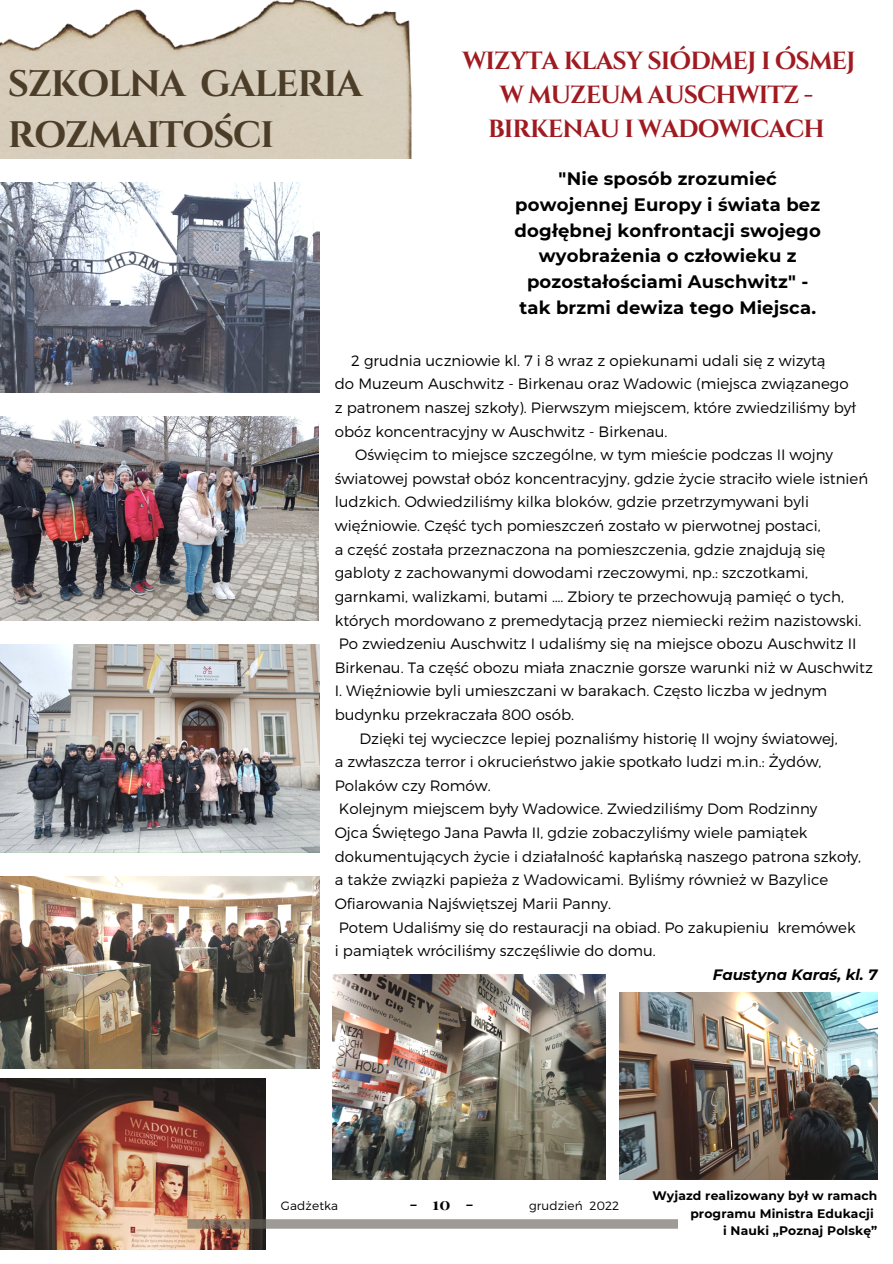
<style>
.page{position:relative;width:893px;height:1264px;background:#fff}
.page>*{position:absolute;margin:0;border:0;box-sizing:border-box;transform-origin:0 0}
.t1{font:700 36.75px/50.6px "Cinzel";letter-spacing:-.04em;color:#4b3d28}
.t2{font:700 24.75px/33.8px "Cinzel";letter-spacing:-.04em;color:#a01b21;text-align:center}
.t3{font:700 18px/25.8px "Montserrat";letter-spacing:.01em;color:#000;text-align:center}
.t4{font:700 17.1px "Playfair Display";color:#000}
.t5{font:300 15px "Montserrat";color:#000}
.t6{font:italic 700 15px "Montserrat";color:#000}
.t7{font:700 12.3px/17.4px "Montserrat";letter-spacing:.01em;color:#000;text-align:right}
.t8{font:300 12.15px "Montserrat";letter-spacing:.01em;color:#000}
</style>
<div class="page">
<img style="left:0;top:0;width:412px;height:158px">
<img style="left:0;top:1078px;width:265px;height:171px">
<svg style="left:187px;top:1219px;width:491px;height:9px;background:#9b968f"></svg>
<img style="left:0;top:182px;width:319px;height:210px">
<img style="left:0;top:417px;width:319px;height:203px">
<img style="left:0;top:644px;width:319px;height:208px">
<img style="left:332px;top:974px;width:273px;height:205px">
<img style="left:0;top:876px;width:319px;height:192px">
<img style="left:619px;top:992px;width:258px;height:187px">
<h1 class="t1" style="left:8px;top:60px;width:356px">SZKOLNA GALERIA<br>ROZMAITOŚCI</h1>
<h2 class="t2" style="left:462px;top:45px;width:395px">WIZYTA KLASY SIÓDMEJ I ÓSMEJ<br>W MUZEUM AUSCHWITZ -<br>BIRKENAU I WADOWICACH</h2>
<p class="t3" style="left:514px;top:165px;width:308px">"Nie sposób zrozumieć powojennej Europy i świata bez dogłębnej konfrontacji swojego wyobrażenia o człowieku z pozostałościami Auschwitz" - tak brzmi dewiza tego Miejsca.</p>
<p class="t5" style="left:351px;top:350px;width:476px">2 grudnia uczniowie kl. 7 i 8 wraz z opiekunami udali się z wizytą</p>
<p class="t5" style="left:335px;top:374px;width:515px">do Muzeum Auschwitz - Birkenau oraz Wadowic (miejsca związanego</p>
<p class="t5" style="left:335px;top:398px;width:522px">z patronem naszej szkoły). Pierwszym miejscem, które zwiedziliśmy był</p>
<p class="t5" style="left:335px;top:421px;width:334px">obóz koncentracyjny w Auschwitz - Birkenau.</p>
<p class="t5" style="left:355px;top:445px;width:479px">Oświęcim to miejsce szczególne, w tym mieście podczas II wojny</p>
<p class="t5" style="left:335px;top:468px;width:535px">światowej powstał obóz koncentracyjny, gdzie życie straciło wiele istnień</p>
<p class="t5" style="left:335px;top:492px;width:475px">ludzkich. Odwiedziliśmy kilka bloków, gdzie przetrzymywani byli</p>
<p class="t5" style="left:335px;top:516px;width:487px">więźniowie. Część tych pomieszczeń zostało w pierwotnej postaci,</p>
<p class="t5" style="left:335px;top:539px;width:492px">a część została przeznaczona na pomieszczenia, gdzie znajdują się</p>
<p class="t5" style="left:335px;top:563px;width:474px">gabloty z zachowanymi dowodami rzeczowymi, np.: szczotkami,</p>
<p class="t5" style="left:335px;top:587px;width:510px">garnkami, walizkami, butami …. Zbiory te przechowują pamięć o tych,</p>
<p class="t5" style="left:335px;top:610px;width:528px">których mordowano z premedytacją przez niemiecki reżim nazistowski.</p>
<p class="t5" style="left:339px;top:634px;width:519px">Po zwiedzeniu Auschwitz I udaliśmy się na miejsce obozu Auschwitz II</p>
<p class="t5" style="left:335px;top:657px;width:539px">Birkenau. Ta część obozu miała znacznie gorsze warunki niż w Auschwitz</p>
<p class="t5" style="left:335px;top:681px;width:494px">I. Więźniowie byli umieszczani w barakach. Często liczba w jednym</p>
<p class="t5" style="left:335px;top:705px;width:241px">budynku przekraczała 800 osób.</p>
<p class="t5" style="left:359px;top:728px;width:480px">Dzięki tej wycieczce lepiej poznaliśmy historię II wojny światowej,</p>
<p class="t5" style="left:335px;top:752px;width:488px">a zwłaszcza terror i okrucieństwo jakie spotkało ludzi m.in.: Żydów,</p>
<p class="t5" style="left:335px;top:775px;width:157px">Polaków czy Romów.</p>
<p class="t5" style="left:339px;top:799px;width:480px">Kolejnym miejscem były Wadowice. Zwiedziliśmy Dom Rodzinny</p>
<p class="t5" style="left:335px;top:823px;width:474px">Ojca Świętego Jana Pawła II, gdzie zobaczyliśmy wiele pamiątek</p>
<p class="t5" style="left:335px;top:846px;width:528px">dokumentujących życie i działalność kapłańską naszego patrona szkoły,</p>
<p class="t5" style="left:335px;top:870px;width:495px">a także związki papieża z Wadowicami. Byliśmy również w Bazylice</p>
<p class="t5" style="left:335px;top:893px;width:278px">Ofiarowania Najświętszej Marii Panny.</p>
<p class="t5" style="left:339px;top:917px;width:518px">Potem Udaliśmy się do restauracji na obiad. Po zakupieniu kremówek</p>
<p class="t5" style="left:335px;top:941px;width:322px">i pamiątek wróciliśmy szczęśliwie do domu.</p>
<p class="t6" style="left:712px;top:965px;width:166px">Faustyna Karaś, kl. 7</p>
<p class="t8" style="left:281px;top:1197px;width:59px">Gadżetka</p>
<p class="t4" style="left:409px;top:1191px;width:66px">-10-</p>
<p class="t8" style="left:529px;top:1197px;width:92px">grudzień 2022</p>
<p class="t7" style="left:652px;top:1187px;width:226px">Wyjazd realizowany był w ramach programu Ministra Edukacji<br>i Nauki „Poznaj Polskę”</p>
</div>
